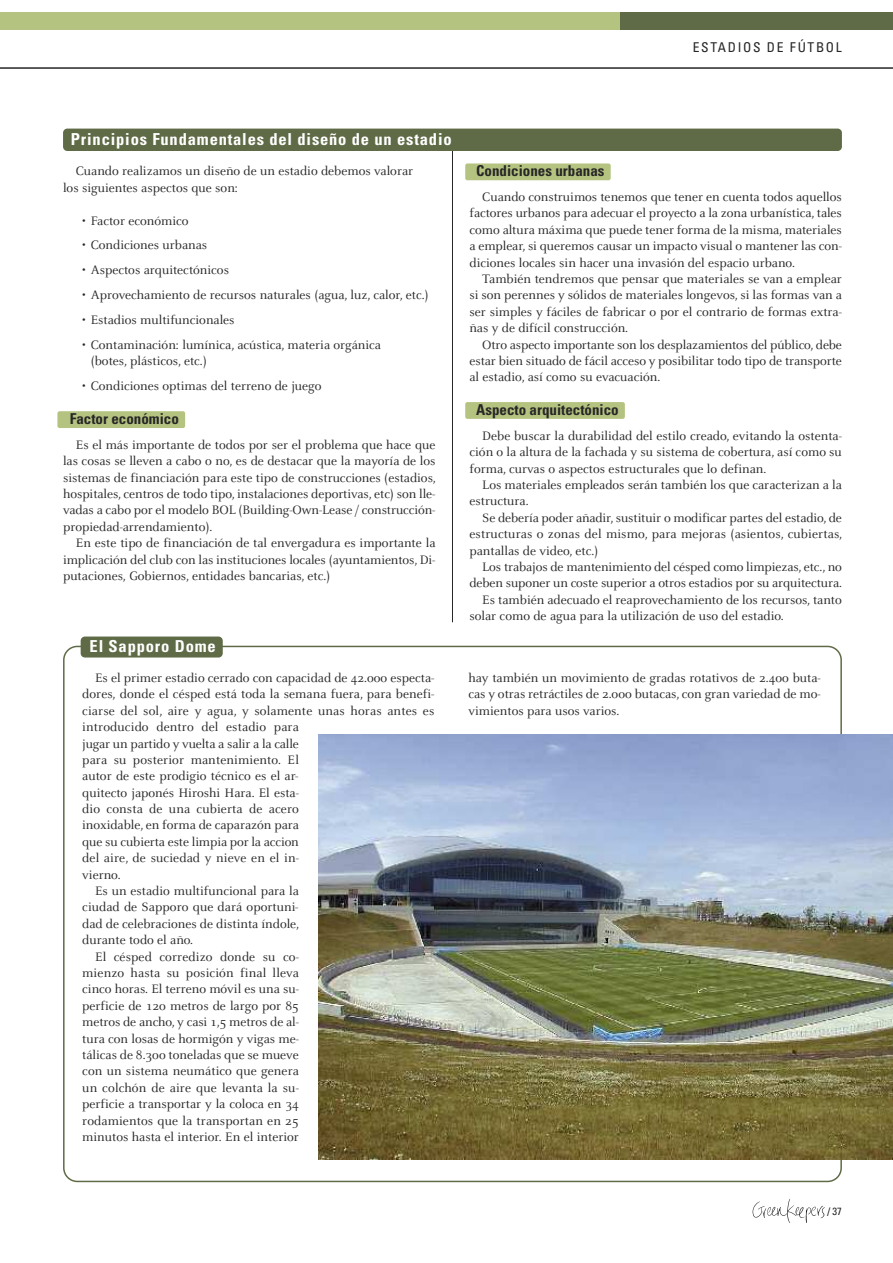
<style>
.page{position:relative;width:893px;height:1263px;background:#fff}
.page>*{position:absolute;margin:0;border:0;box-sizing:border-box;transform-origin:0 0}
.t1{font:700 condensed 16.5px "Univers";letter-spacing:.05em;color:#fff}
.t2{font:700 condensed 15px "Univers";color:#272627}
.t3{font:13.5px/16.4px "Celeste";color:#272627}
.t4{font:condensed 13.5px "Univers";letter-spacing:.125em;color:#272627}
.t5{font:condensed 10.5px "Univers";color:#272627}
.s1{color:#000}
</style>
<div class="page">
<div style="left:0;top:13px;width:892px;height:17px;background:#b4c37f"></div>
<div style="left:620px;top:13px;width:272px;height:17px;background:#5f6b46"></div>
<hr style="left:0;top:67px;width:892px;height:2px;background:#272627">
<svg style="left:752px;top:1199px;width:72px;height:24px"></svg>
<div style="left:57px;top:411px;width:128px;height:17px;background:#b4c37f;border-radius:2px"></div>
<div style="left:465px;top:163px;width:145px;height:17px;background:#b4c37f;border-radius:2px"></div>
<div style="left:465px;top:402px;width:159px;height:17px;background:#b4c37f;border-radius:2px"></div>
<svg style="left:63px;top:646px;width:778px;height:536px"></svg>
<div style="left:81px;top:636px;width:142px;height:21px;background:#5f6b46;border-radius:4px"></div>
<img style="left:318px;top:734px;width:574px;height:425px">
<hr style="left:452px;top:142px;width:1px;height:480px;background:#272627">
<div style="left:63px;top:129px;width:778px;height:22px;background:#5f6b46;border-radius:4px"></div>
<p class="t4" style="left:692px;top:43px;width:151px">ESTADIOS DE FÚTBOL</p>
<p class="t1" style="left:71px;top:133px;width:382px">Principios Fundamentales del diseño de un estadio</p>
<p class="t3" style="left:63px;top:163px;width:351px;text-indent:13px">Cuando realizamos un diseño de un estadio debemos valorar los siguientes aspectos que son:</p>
<p class="t3" style="left:82px;top:212px;width:108px">• Factor económico</p>
<p class="t3" style="left:82px;top:237px;width:126px">• Condiciones urbanas</p>
<p class="t3" style="left:82px;top:261px;width:148px">• Aspectos arquitectónicos</p>
<p class="t3" style="left:82px;top:286px;width:348px">• Aprovechamiento de recursos naturales (agua, luz, calor, etc.)</p>
<p class="t3" style="left:82px;top:311px;width:154px">• Estadios multifuncionales</p>
<p class="t3" style="left:91px;top:336px;width:291px;text-indent:-9px">• Contaminación: lumínica, acústica, materia orgánica (botes, plásticos, etc.)</p>
<p class="t3" style="left:82px;top:377px;width:241px">• Condiciones optimas del terreno de juego</p>
<p class="t2" style="left:70px;top:413px;width:111px">Factor económico</p>
<p class="t3" style="left:76px;top:436px;width:361px">Es el más importante de todos por ser el problema que hace que</p>
<p class="t3" style="left:63px;top:452px;width:374px">las cosas se lleven a cabo o no, es de destacar que la mayoría de los</p>
<p class="t3" style="left:63px;top:469px;width:374px">sistemas de financiación para este tipo de construcciones (estadios,</p>
<p class="t3" style="left:63px;top:485px;width:374px">hospitales, centros de todo tipo, instalaciones deportivas, etc) son lle-</p>
<p class="t3" style="left:63px;top:501px;width:374px">vadas a cabo por el modelo BOL (Building-Own-Lease / construcción-</p>
<p class="t3" style="left:63px;top:518px;width:151px">propiedad-arrendamiento).</p>
<p class="t3" style="left:76px;top:534px;width:361px">En este tipo de financiación de tal envergadura es importante la</p>
<p class="t3" style="left:63px;top:551px;width:374px">implicación del club con las instituciones locales (ayuntamientos, Di-</p>
<p class="t3" style="left:63px;top:567px;width:269px">putaciones, Gobiernos, entidades bancarias, etc.)</p>
<p class="t1" style="left:90px;top:640px;width:128px">El Sapporo Dome</p>
<p class="t3" style="left:95px;top:669px;width:341px">Es el primer estadio cerrado con capacidad de 42.ooo especta-</p>
<p class="t3" style="left:82px;top:685px;width:353px">dores, donde el césped está toda la semana fuera, para benefi-</p>
<p class="t3" style="left:82px;top:702px;width:353px">ciarse del sol, aire y agua, y solamente unas horas antes es</p>
<p class="t3" style="left:82px;top:718px;width:218px">introducido dentro del estadio para</p>
<p class="t3" style="left:82px;top:735px;width:218px">jugar un partido y vuelta a salir a la calle</p>
<p class="t3" style="left:82px;top:751px;width:218px">para su posterior mantenimiento. El</p>
<p class="t3" style="left:82px;top:767px;width:217px">autor de este prodigio técnico es el ar-</p>
<p class="t3" style="left:82px;top:784px;width:218px">quitecto japonés Hiroshi Hara. El esta-</p>
<p class="t3" style="left:82px;top:800px;width:218px">dio consta de una cubierta de acero</p>
<p class="t3" style="left:82px;top:817px;width:218px">inoxidable, en forma de caparazón para</p>
<p class="t3" style="left:82px;top:833px;width:218px">que su cubierta este limpia por la accion</p>
<p class="t3" style="left:82px;top:849px;width:218px">del aire, de suciedad y nieve en el in-</p>
<p class="t3" style="left:82px;top:866px;width:40px">vierno.</p>
<p class="t3" style="left:95px;top:882px;width:205px">Es un estadio multifuncional para la</p>
<p class="t3" style="left:82px;top:899px;width:217px">ciudad de Sapporo que dará oportuni-</p>
<p class="t3" style="left:82px;top:915px;width:218px">dad de celebraciones de distinta índole,</p>
<p class="t3" style="left:82px;top:931px;width:112px">durante todo el año.</p>
<p class="t3" style="left:95px;top:948px;width:205px">El césped corredizo donde su co-</p>
<p class="t3" style="left:82px;top:964px;width:218px">mienzo hasta su posición final lleva</p>
<p class="t3" style="left:82px;top:980px;width:218px">cinco horas. El terreno móvil es una su-</p>
<p class="t3" style="left:82px;top:997px;width:218px">perficie de 12o metros de largo por 85</p>
<p class="t3" style="left:82px;top:1013px;width:218px">metros de ancho, y casi 1,5 metros de al-</p>
<p class="t3" style="left:82px;top:1030px;width:218px">tura con losas de hormigón y vigas me-</p>
<p class="t3" style="left:82px;top:1046px;width:218px">tálicas de 8.3oo toneladas que se mueve</p>
<p class="t3" style="left:82px;top:1062px;width:218px">con un sistema neumático que genera</p>
<p class="t3" style="left:82px;top:1079px;width:218px">un colchón de aire que levanta la su-</p>
<p class="t3" style="left:82px;top:1095px;width:218px">perficie a transportar y la coloca en 34</p>
<p class="t3" style="left:82px;top:1112px;width:218px">rodamientos que la transportan en 25</p>
<p class="t3" style="left:82px;top:1128px;width:218px">minutos hasta el interior. En el interior</p>
<p class="t2" style="left:476px;top:165px;width:130px">Condiciones urbanas</p>
<p class="t3" style="left:482px;top:188px;width:361px">Cuando construimos tenemos que tener en cuenta todos aquellos</p>
<p class="t3" style="left:469px;top:205px;width:374px">factores urbanos para adecuar el proyecto a la zona urbanística, tales</p>
<p class="t3" style="left:469px;top:221px;width:374px">como altura máxima que puede tener forma de la misma, materiales</p>
<p class="t3" style="left:469px;top:237px;width:374px">a emplear, si queremos causar un impacto visual o mantener las con-</p>
<p class="t3" style="left:469px;top:254px;width:327px">diciones locales sin hacer una invasión del espacio urbano.</p>
<p class="t3" style="left:482px;top:270px;width:361px">También tendremos que pensar que materiales se van a emplear</p>
<p class="t3" style="left:469px;top:287px;width:374px">si son perennes y sólidos de materiales longevos, si las formas van a</p>
<p class="t3" style="left:469px;top:303px;width:374px">ser simples y fáciles de fabricar o por el contrario de formas extra-</p>
<p class="t3" style="left:469px;top:319px;width:160px">ñas y de difícil construcción.</p>
<p class="t3" style="left:482px;top:336px;width:361px">Otro aspecto importante son los desplazamientos del público, debe</p>
<p class="t3" style="left:469px;top:352px;width:374px">estar bien situado de fácil acceso y posibilitar todo tipo de transporte</p>
<p class="t3" style="left:469px;top:368px;width:192px">al estadio, así como su evacuación.</p>
<p class="t2" style="left:476px;top:404px;width:144px">Aspecto arquitectónico</p>
<p class="t3" style="left:482px;top:427px;width:361px">Debe buscar la durabilidad del estilo creado, evitando la ostenta-</p>
<p class="t3" style="left:469px;top:443px;width:374px">ción o la altura de la fachada y su sistema de cobertura, así como su</p>
<p class="t3" style="left:469px;top:460px;width:298px">forma, curvas o aspectos estructurales que lo definan.</p>
<p class="t3" style="left:482px;top:476px;width:361px">Los materiales empleados serán también los que caracterizan a la</p>
<p class="t3" style="left:469px;top:493px;width:61px">estructura.</p>
<p class="t3" style="left:482px;top:509px;width:361px">Se debería poder añadir, sustituir o modificar partes del estadio, de</p>
<p class="t3" style="left:469px;top:525px;width:374px">estructuras o zonas del mismo, para mejoras (asientos, cubiertas,</p>
<p class="t3" style="left:469px;top:542px;width:130px">pantallas de video, etc.)</p>
<p class="t3" style="left:482px;top:558px;width:361px">Los trabajos de mantenimiento del césped como limpiezas, etc., no</p>
<p class="t3" style="left:469px;top:574px;width:374px">deben suponer un coste superior a otros estadios por su arquitectura.</p>
<p class="t3" style="left:482px;top:591px;width:361px">Es también adecuado el reaprovechamiento de los recursos, tanto</p>
<p class="t3" style="left:469px;top:607px;width:315px">solar como de agua para la utilización de uso del estadio.</p>
<p class="t3" style="left:468px;top:669px;width:353px;text-align:justify">hay también un movimiento de gradas rotativos de 2.4oo buta&shy;cas y otras retráctiles de 2.ooo butacas, con gran variedad de mo&shy;vimientos para usos varios.</p>
<p class="t5" style="left:827px;top:1207px;width:16px"><span class="s1">/</span> 37</p>
</div>
